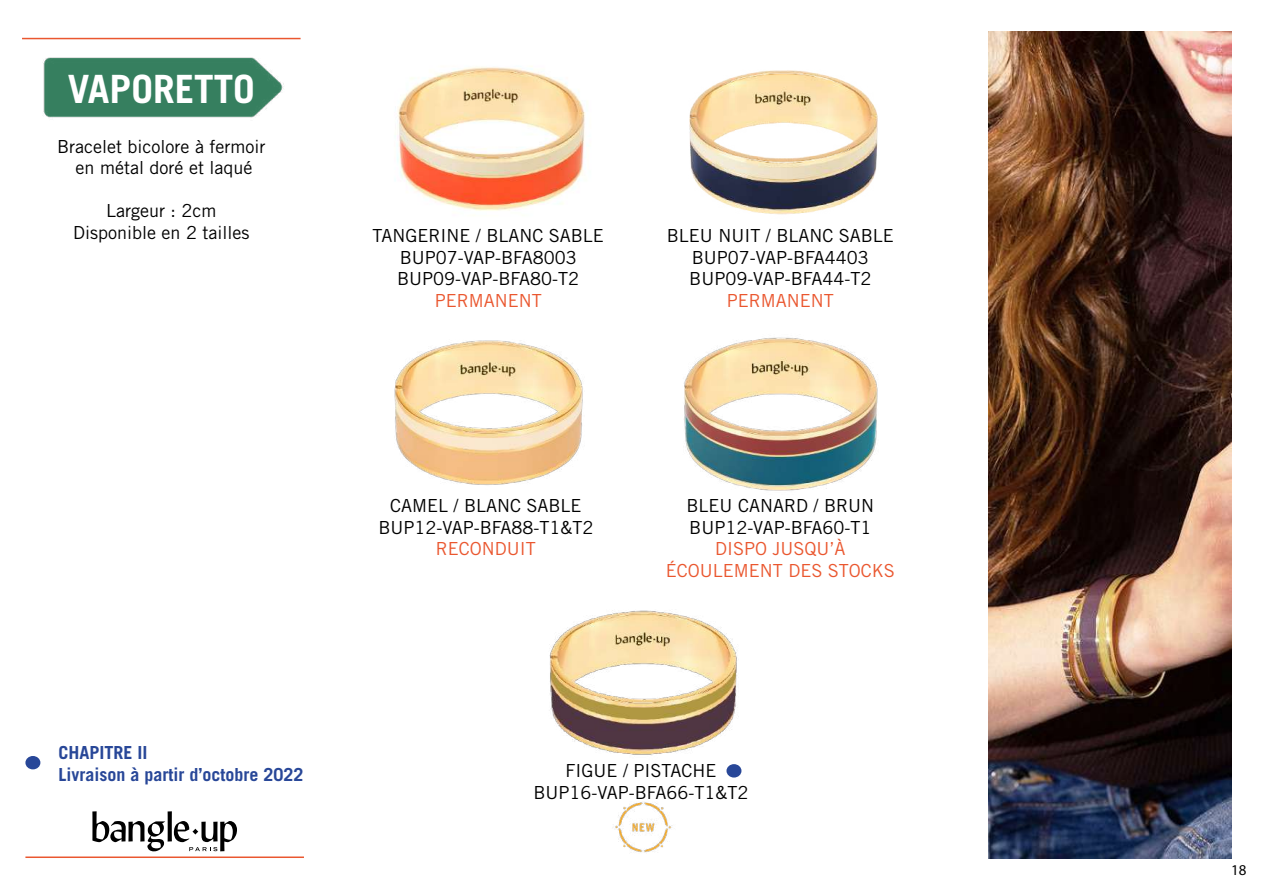
<style>
.page{position:relative;width:1263px;height:893px;background:#fff}
.page>*{position:absolute;margin:0;border:0;box-sizing:border-box;transform-origin:0 0}
.t1{font:700 39px "Trade Gothic LT Std";color:#fff}
.t2{font:18px/21.6px "Trade Gothic LT Std";color:#000;text-align:center}
.t3{font:18px/21.6px "Trade Gothic LT Std";color:#ea572f;text-align:center}
.t4{font:700 18px/21.6px "Trade Gothic LT Std";color:#284798}
.t5{font:15px "Myriad Pro";color:#000}
</style>
<div class="page">
<img style="left:43px;top:57px;width:241px;height:61px">
<svg style="left:92px;top:811px;width:145px;height:40px"></svg>
<hr style="left:25px;top:856px;width:279px;height:2px;background:#ea572f">
<hr style="left:22px;top:38px;width:279px;height:1px;background:#ea572f">
<img style="left:689px;top:70px;width:189px;height:145px">
<img style="left:397px;top:66px;width:188px;height:145px">
<img style="left:549px;top:610px;width:188px;height:146px">
<img style="left:989px;top:31px;width:242px;height:827px">
<img style="left:615px;top:802px;width:57px;height:51px">
<img style="left:394px;top:340px;width:189px;height:145px">
<div style="left:727px;top:765px;width:14px;height:12px;background:#284798;border-radius:50%"></div>
<div style="left:726px;top:764px;width:15px;height:13px;border:2px solid #284798;border-radius:50%"></div>
<div style="left:26px;top:757px;width:14px;height:12px;background:#284798;border-radius:50%"></div>
<div style="left:25px;top:756px;width:15px;height:13px;border:2px solid #284798;border-radius:50%"></div>
<img style="left:684px;top:337px;width:194px;height:154px">
<h1 class="t1" style="left:68px;top:65px;width:189px">VAPORETTO</h1>
<p class="t2" style="left:57px;top:135px;width:210px">Bracelet bicolore à fermoir en métal doré et laqué</p>
<p class="t2" style="left:73px;top:200px;width:178px">Largeur : 2cm<br>Disponible en 2 tailles</p>
<p class="t2" style="left:372px;top:224px;width:233px">TANGERINE / BLANC SABLE<br>BUP07-VAP-BFA8003<br>BUP09-VAP-BFA80-T2</p>
<p class="t3" style="left:435px;top:289px;width:108px">PERMANENT</p>
<p class="t2" style="left:667px;top:224px;width:228px">BLEU NUIT / BLANC SABLE<br>BUP07-VAP-BFA4403<br>BUP09-VAP-BFA44-T2</p>
<p class="t3" style="left:727px;top:289px;width:108px">PERMANENT</p>
<p class="t4" style="left:58px;top:742px;width:247px">CHAPITRE II<br>Livraison à partir d’octobre 2022</p>
<p class="t2" style="left:378px;top:494px;width:217px">CAMEL / BLANC SABLE<br>BUP12-VAP-BFA88-T1&amp;T2</p>
<p class="t3" style="left:436px;top:538px;width:102px">RECONDUIT</p>
<p class="t2" style="left:687px;top:494px;width:189px;text-align:left">BLEU CANARD / BRUN<br>BUP12-VAP-BFA60-T1</p>
<p class="t3" style="left:666px;top:538px;width:230px">DISPO JUSQU’À<br>ÉCOULEMENT DES STOCKS</p>
<p class="t2" style="left:534px;top:760px;width:217px">FIGUE / PISTACHE<br>BUP16-VAP-BFA66-T1&amp;T2</p>
<p class="t5" style="left:1231px;top:860px;width:17px">18</p>
</div>
